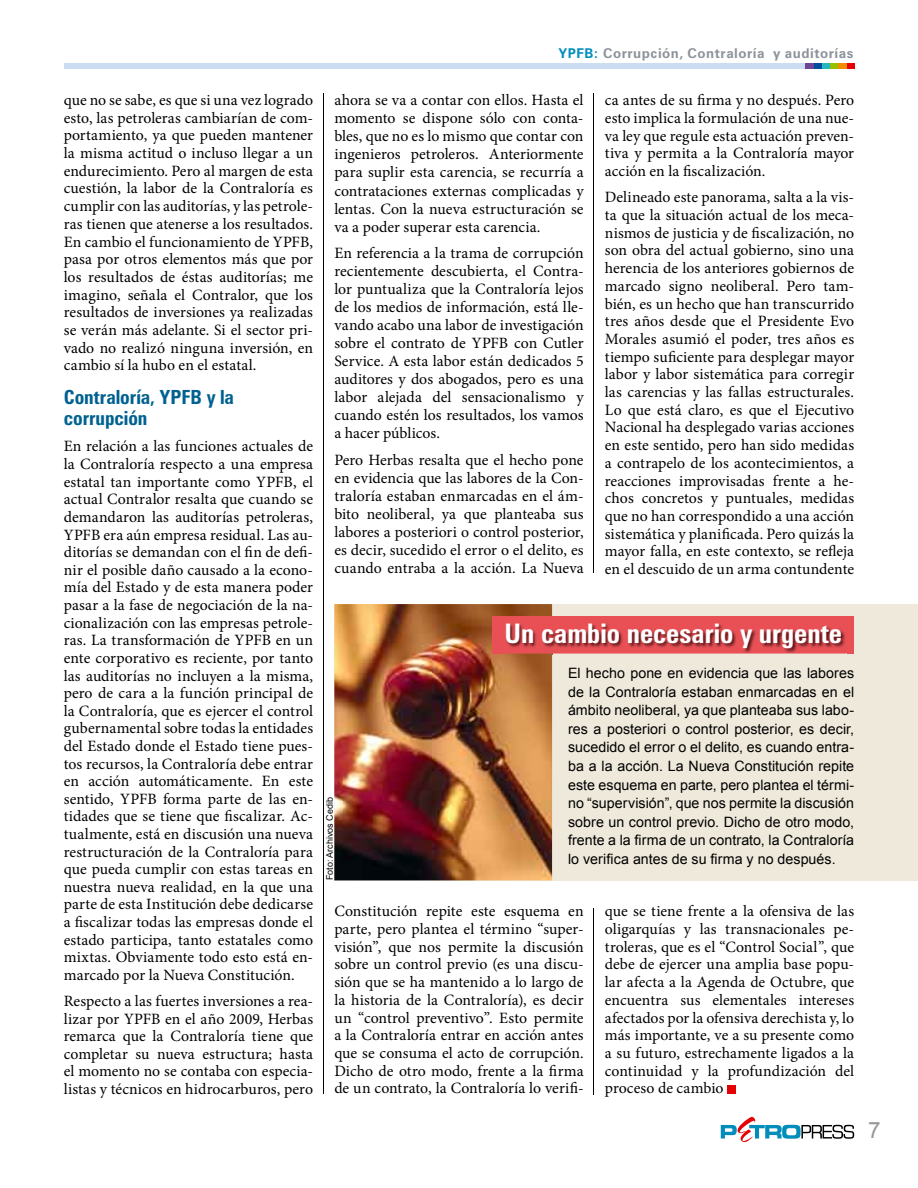
<style>
.page{position:relative;width:918px;height:1188px;background:#fff}
.page>*{position:absolute;margin:0;border:0;box-sizing:border-box;transform-origin:0 0}
.t1{font:700 condensed 27px "Zurich BT";color:#fff}
.t2{font:22.5px "Arial";color:#97979b}
.t3{font:700 condensed 19.5px/21px "Zurich BT";letter-spacing:-.005em;color:#006191}
.t4{font:15.75px/17.7px "Minion Pro";letter-spacing:.005em;color:#000;text-align:justify}
.t5{font:14.25px/18.6px "Arial";letter-spacing:.005em;color:#000;text-align:justify}
.t6{font:700 13.5px "Zurich BT";letter-spacing:.04em;color:#8c939a}
.t7{font:9px "Arial";color:#000}
.s1{color:#008db9}
</style>
<div class="page">
<svg style="left:721px;top:1117px;width:133px;height:25px"></svg>
<div style="left:64px;top:64px;width:790px;height:5px;background:#caddf2"></div>
<div style="left:846px;top:64px;width:8px;height:5px;background:#e50004"></div>
<div style="left:838px;top:64px;width:8px;height:5px;background:#f18e00"></div>
<div style="left:830px;top:64px;width:8px;height:5px;background:#98c000"></div>
<div style="left:822px;top:64px;width:8px;height:5px;background:#26b6bf"></div>
<div style="left:814px;top:64px;width:8px;height:5px;background:#004d9f"></div>
<div style="left:806px;top:64px;width:8px;height:5px;background:#6e4497"></div>
<div style="left:727px;top:1085px;width:9px;height:8px;background:#e50004"></div>
<div style="left:334px;top:604px;width:584px;height:276px;background:#efe9db"></div>
<img style="left:334px;top:604px;width:218px;height:276px">
<div style="left:492px;top:616px;width:362px;height:38px;background:#e95055"></div>
<img style="left:505px;top:624px;width:342px;height:31px">
<hr style="left:324px;top:94px;width:1px;height:1000px;background:#000">
<hr style="left:594px;top:908px;width:1px;height:186px;background:#000">
<hr style="left:594px;top:94px;width:1px;height:479px;background:#000">
<p class="t6" style="left:558px;top:45px;width:297px"><span class="s1">YPFB:</span> Corrupción, Contraloría y auditorías</p>
<p class="t4" style="left:64px;top:91px;width:251px">que no se sabe, es que si una vez logrado esto, las petroleras cambiarían de com&shy;portamiento, ya que pueden mantener la misma actitud o incluso llegar a un endurecimiento. Pero al margen de esta cuestión, la labor de la Contraloría es cumplir con las auditorías, y las petrole&shy;ras tienen que atenerse a los resultados.<br>En cambio el funcionamiento de YPFB, pasa por otros elementos más que por los resultados de éstas auditorías; me imagino, señala el Contralor, que los resultados de inversiones ya realizadas se verán más adelante. Si el sector pri&shy;vado no realizó ninguna inversión, en cambio sí la hubo en el estatal.</p>
<p class="t3" style="left:64px;top:387px;width:172px">Contraloría, YPFB y la corrupción</p>
<p class="t4" style="left:64px;top:438px;width:251px">En relación a las funciones actuales de la Contraloría respecto a una empresa estatal tan importante como YPFB, el actual Contralor resalta que cuando se demandaron las auditorías petroleras, YPFB era aún empresa residual. Las au&shy;ditorías se demandan con el fin de defi&shy;nir el posible daño causado a la econo&shy;mía del Estado y de esta manera poder pasar a la fase de negociación de la na&shy;cionalización con las empresas petrole&shy;ras. La transformación de YPFB en un ente corporativo es reciente, por tanto las auditorías no incluyen a la misma, pero de cara a la función principal de la Contraloría, que es ejercer el control gubernamental sobre todas la entidades del Estado donde el Estado tiene pues&shy;tos recursos, la Contraloría debe entrar en acción automáticamente. En este sentido, YPFB forma parte de las en&shy;tidades que se tiene que fiscalizar. Ac&shy;tualmente, está en discusión una nueva restructuración de la Contraloría para que pueda cumplir con estas tareas en nuestra nueva realidad, en la que una parte de esta Institución debe dedicarse a fiscalizar todas las empresas donde el estado participa, tanto estatales como mixtas. Obviamente todo esto está en&shy;marcado por la Nueva Constitución.</p>
<p class="t4" style="left:64px;top:992px;width:251px">Respecto a las fuertes inversiones a rea&shy;lizar por YPFB en el año 2009, Herbas remarca que la Contraloría tiene que completar su nueva estructura; hasta el momento no se contaba con especia&shy;listas y técnicos en hidrocarburos, pero</p>
<p class="t4" style="left:334px;top:91px;width:251px">ahora se va a contar con ellos. Hasta el momento se dispone sólo con conta&shy;bles, que no es lo mismo que contar con ingenieros petroleros. Anteriormente para suplir esta carencia, se recurría a contrataciones externas complicadas y lentas. Con la nueva estructuración se va a poder superar esta carencia.</p>
<p class="t4" style="left:334px;top:244px;width:251px">En referencia a la trama de corrupción recientemente descubierta, el Contra&shy;lor puntualiza que la Contraloría lejos de los medios de información, está lle&shy;vando acabo una labor de investigación sobre el contrato de YPFB con Cutler Service. A esta labor están dedicados 5 auditores y dos abogados, pero es una labor alejada del sensacionalismo y cuando estén los resultados, los vamos a hacer públicos.</p>
<p class="t4" style="left:334px;top:451px;width:251px">Pero Herbas resalta que el hecho pone en evidencia que las labores de la Con&shy;traloría estaban enmarcadas en el ám&shy;bito neoliberal, ya que planteaba sus labores a posteriori o control posterior, es decir, sucedido el error o el delito, es cuando entraba a la acción. La Nueva</p>
<p class="t4" style="left:605px;top:92px;width:251px">ca antes de su firma y no después. Pero esto implica la formulación de una nue&shy;va ley que regule esta actuación preven&shy;tiva y permita a la Contraloría mayor acción en la fiscalización.</p>
<p class="t4" style="left:605px;top:189px;width:251px">Delineado este panorama, salta a la vis&shy;ta que la situación actual de los meca&shy;nismos de justicia y de fiscalización, no son obra del actual gobierno, sino una herencia de los anteriores gobiernos de marcado signo neoliberal. Pero tam&shy;bién, es un hecho que han transcurrido tres años desde que el Presidente Evo Morales asumió el poder, tres años es tiempo suficiente para desplegar mayor labor y labor sistemática para corregir las carencias y las fallas estructurales.<br>Lo que está claro, es que el Ejecutivo Nacional ha desplegado varias acciones en este sentido, pero han sido medidas a contrapelo de los acontecimientos, a reacciones improvisadas frente a he&shy;chos concretos y puntuales, medidas que no han correspondido a una acción sistemática y planificada. Pero quizás la mayor falla, en este contexto, se refleja en el descuido de un arma contundente</p>
<p class="t7" style="left:324px;top:880px;width:85px;rotate:-90deg">Foto: Archivos Cedib</p>
<h1 class="t1" style="left:504px;top:617px;width:339px">Un cambio necesario y urgente</h1>
<p class="t5" style="left:568px;top:664px;width:288px">El hecho pone en evidencia que las labores de la Contraloría estaban enmarcadas en el ámbito neoliberal, ya que planteaba sus labo&shy;res a posteriori o control posterior, es decir, sucedido el error o el delito, es cuando entra&shy;ba a la acción. La Nueva Constitución repite este esquema en parte, pero plantea el térmi&shy;no “supervisión”, que nos permite la discusión sobre un control previo. Dicho de otro modo, frente a la firma de un contrato, la Contraloría lo verifica antes de su firma y no después.</p>
<p class="t4" style="left:334px;top:903px;width:251px">Constitución repite este esquema en parte, pero plantea el término “super&shy;visión”, que nos permite la discusión sobre un control previo (es una discu&shy;sión que se ha mantenido a lo largo de la historia de la Contraloría), es decir un “control preventivo”. Esto permite a la Contraloría entrar en acción antes que se consuma el acto de corrupción.<br>Dicho de otro modo, frente a la firma de un contrato, la Contraloría lo verifi-</p>
<p class="t4" style="left:605px;top:903px;width:251px">que se tiene frente a la ofensiva de las oligarquías y las transnacionales pe&shy;troleras, que es el “Control Social”, que debe de ejercer una amplia base popu&shy;lar afecta a la Agenda de Octubre, que encuentra sus elementales intereses afectados por la ofensiva derechista y, lo más importante, ve a su presente como a su futuro, estrechamente ligados a la continuidad y la profundización del proceso de cambio</p>
<h2 class="t2" style="left:868px;top:1116px;width:14px">7</h2>
</div>
